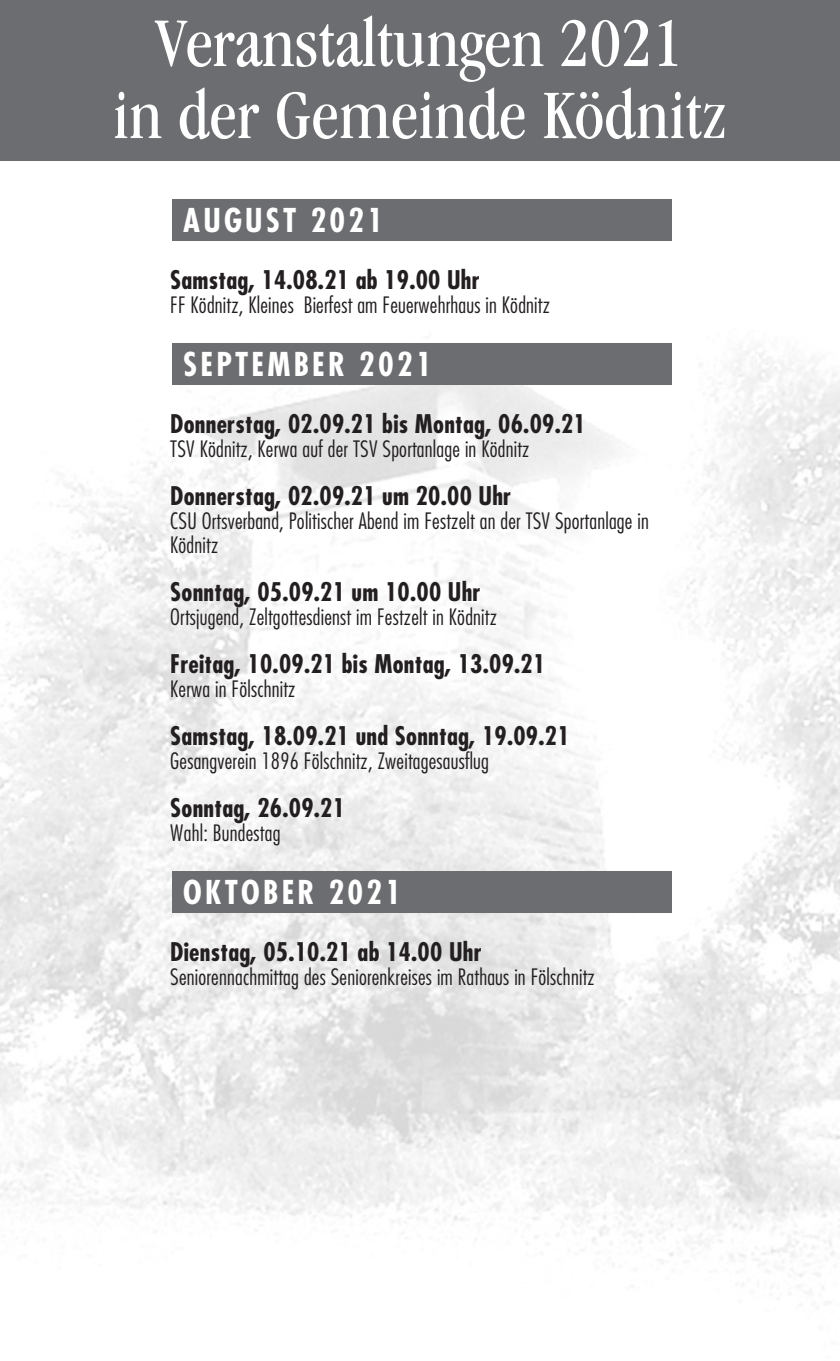
<style>
.page{position:relative;width:840px;height:1361px;background:#fff}
.page>*{position:absolute;margin:0;border:0;box-sizing:border-box;transform-origin:0 0}
.t1{font:condensed 72px/72px "Garamond IT Cby BT";color:#fff;text-align:center}
.t2{font:700 condensed 32px "Futura";letter-spacing:.1em;color:#fff}
.t3{font:700 condensed 25px "Futura";letter-spacing:.01em;color:#231f20}
.t4{font:300 condensed 22px/24px "Futura";letter-spacing:.01em;color:#231f20}
</style>
<div class="page">
<img style="left:0;top:160px;width:839px;height:1143px">
<div style="left:0;top:0;width:839px;height:160px;background:#6c6d70"></div>
<div style="left:172px;top:198px;width:499px;height:42px;background:#6c6d70"></div>
<div style="left:172px;top:342px;width:499px;height:42px;background:#6c6d70"></div>
<div style="left:172px;top:870px;width:499px;height:42px;background:#6c6d70"></div>
<h1 class="t1" style="left:113px;top:6px;width:615px">Veranstaltungen 2021<br>in der Gemeinde Ködnitz</h1>
<h2 class="t2" style="left:183px;top:199px;width:201px">August 2021</h2>
<p class="t3" style="left:170px;top:263px;width:311px">Samstag, 14.08.21 ab 19.00 Uhr</p>
<p class="t4" style="left:170px;top:292px;width:381px">FF Ködnitz, Kleines Bierfest am Feuerwehrhaus in Ködnitz</p>
<h2 class="t2" style="left:183px;top:343px;width:250px">September 2021</h2>
<p class="t3" style="left:170px;top:407px;width:417px">Donnerstag, 02.09.21 bis Montag, 06.09.21</p>
<p class="t4" style="left:170px;top:436px;width:360px">TSV Ködnitz, Kerwa auf der TSV Sportanlage in Ködnitz</p>
<p class="t3" style="left:170px;top:479px;width:342px">Donnerstag, 02.09.21 um 20.00 Uhr</p>
<p class="t4" style="left:170px;top:508px;width:480px">CSU Ortsverband, Politischer Abend im Festzelt an der TSV Sportanlage in<br>Ködnitz</p>
<p class="t3" style="left:170px;top:575px;width:311px">Sonntag, 05.09.21 um 10.00 Uhr</p>
<p class="t4" style="left:170px;top:604px;width:328px">Ortsjugend, Zeltgottesdienst im Festzelt in Ködnitz</p>
<p class="t3" style="left:170px;top:647px;width:376px">Freitag, 10.09.21 bis Montag, 13.09.21</p>
<p class="t4" style="left:170px;top:676px;width:127px">Kerwa in Fölschnitz</p>
<p class="t3" style="left:170px;top:719px;width:400px">Samstag, 18.09.21 und Sonntag, 19.09.21</p>
<p class="t4" style="left:170px;top:748px;width:320px">Gesangverein 1896 Fölschnitz, Zweitagesausflug</p>
<p class="t3" style="left:170px;top:791px;width:176px">Sonntag, 26.09.21</p>
<p class="t4" style="left:170px;top:820px;width:112px">Wahl: Bundestag</p>
<h2 class="t2" style="left:183px;top:871px;width:219px">Oktober 2021</h2>
<p class="t3" style="left:170px;top:935px;width:313px">Dienstag, 05.10.21 ab 14.00 Uhr</p>
<p class="t4" style="left:170px;top:964px;width:426px">Seniorennachmittag des Seniorenkreises im Rathaus in Fölschnitz</p>
</div>
